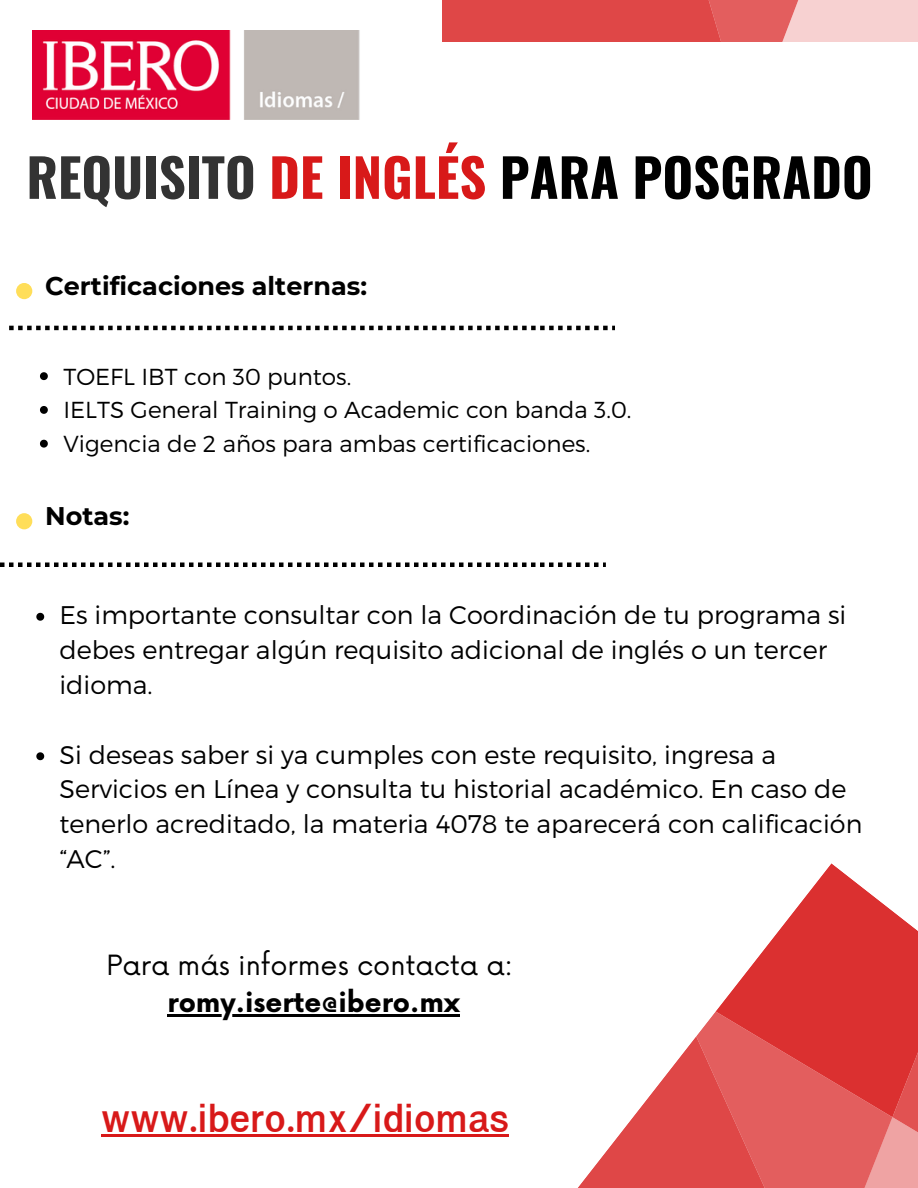
<style>
.page{position:relative;width:918px;height:1188px;background:#fff}
.page>*{position:absolute;margin:0;border:0;box-sizing:border-box;transform-origin:0 0}
.t1{font:700 52.5px "Oswald";color:#000}
.t2{font:700 40.2px "Garuda";color:#d81919}
.t3{font:27.15px "Now";color:#000}
.t4{font:700 27.15px "Now";color:#000}
.t5{font:300 25.5px/34.8px "Montserrat";color:#000}
.t6{font:700 25.5px "Montserrat";color:#000}
.t7{font:300 23.1px "Montserrat";color:#000}
.s1{color:#333}
.s2{color:#d81919}
</style>
<div class="page">
<svg style="left:40px;top:372px;width:8px;height:8px"></svg>
<svg style="left:40px;top:406px;width:8px;height:8px"></svg>
<svg style="left:40px;top:440px;width:8px;height:8px"></svg>
<svg style="left:763px;top:863px;width:155px;height:88px;fill:#db3030"></svg>
<svg style="left:735px;top:951px;width:183px;height:35px;background:#dd4040"></svg>
<svg style="left:703px;top:986px;width:215px;height:41px;background:#de4141"></svg>
<svg style="left:578px;top:1027px;width:340px;height:161px"></svg>
<svg style="left:443px;top:0;width:475px;height:41px;background:#e66f6f"></svg>
<svg style="left:9px;top:326px;width:606px;height:4px"></svg>
<div style="left:16px;top:283px;width:16px;height:16px;background:#ffde59;border-radius:50%"></div>
<hr style="left:101px;top:1134px;width:408px;height:3px;background:#d81919">
<hr style="left:168px;top:1014px;width:292px;height:3px;background:#000">
<svg style="left:36px;top:613px;width:8px;height:8px"></svg>
<svg style="left:36px;top:752px;width:8px;height:8px"></svg>
<div style="left:16px;top:513px;width:16px;height:16px;background:#ffde59;border-radius:50%"></div>
<svg style="left:0;top:562px;width:606px;height:5px"></svg>
<img style="left:32px;top:31px;width:328px;height:89px">
<p class="t1" style="left:26px;top:136px;width:848px"><span class="s1">REQUISITO</span> <span class="s2">DE INGLÉS</span> PARA POSGRADO</p>
<p class="t6" style="left:45px;top:271px;width:323px">Certificaciones alternas:</p>
<h3 class="t7" style="left:64px;top:361px;width:289px">TOEFL IBT con 30 puntos.</h3>
<h3 class="t7" style="left:64px;top:395px;width:569px">IELTS General Training o Academic con banda 3.0.</h3>
<p class="t7" style="left:64px;top:429px;width:528px">Vigencia de 2 años para ambas certificaciones.</p>
<p class="t6" style="left:45px;top:500px;width:86px">Notas:</p>
<h4 class="t5" style="left:59px;top:596px;width:788px">Es importante consultar con la Coordinación de tu programa si debes entregar algún requisito adicional de inglés o un tercer idioma.</h4>
<p class="t5" style="left:59px;top:736px;width:804px">Si deseas saber si ya cumples con este requisito, ingresa a Servicios en Línea y consulta tu historial académico. En caso de tenerlo acreditado, la materia 4078 te aparecerá con calificación “AC”.</p>
<p class="t3" style="left:107px;top:950px;width:408px">Para más informes contacta a:</p>
<p class="t4" style="left:168px;top:988px;width:294px">romy.iserte@ibero.mx</p>
<p class="t2" style="left:101px;top:1094px;width:409px">www.ibero.mx/idiomas</p>
</div>
